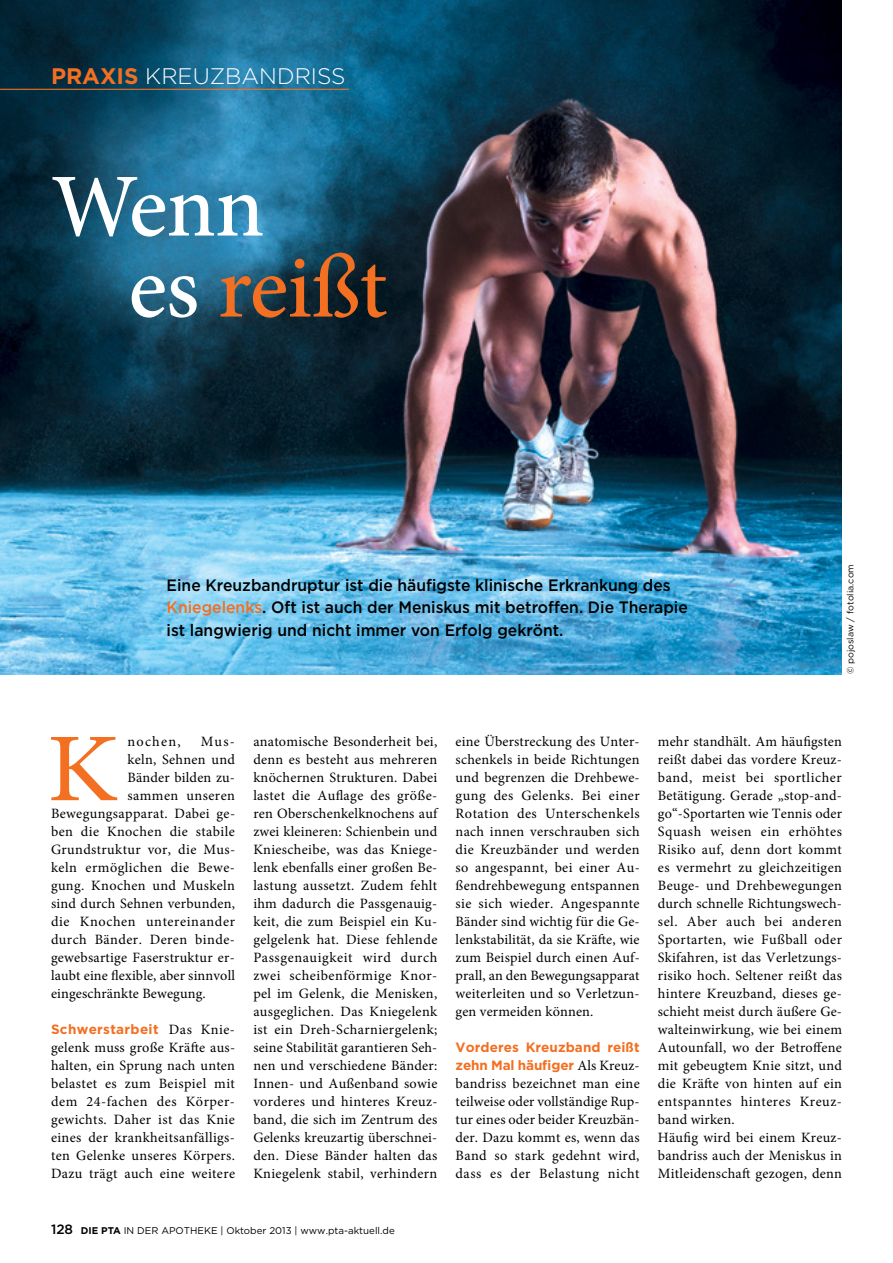
<style>
.page{position:relative;width:893px;height:1263px;background:#fff}
.page>*{position:absolute;margin:0;border:0;box-sizing:border-box;transform-origin:0 0}
.t1{font:97.2px "Minion Pro";color:#f36f21;scale:1.09 1}
.t2{font:500 90px/81px "Minion Pro";letter-spacing:-.01em;color:#fff}
.t3{font:300 22.5px "Gotham";color:#fff}
.t4{font:500 16.5px/22.5px "Gotham";color:#000;scale:.95 1}
.t5{font:14.25px/18px "Minion Pro";letter-spacing:.02em;color:#000;text-align:justify}
.t6{font:14.25px "Minion Pro";letter-spacing:.045em;color:#000}
.t7{font:700 13.5px/18px "Gotham";letter-spacing:.005em;color:#f36f21}
.t8{font:700 13.5px "Gotham";letter-spacing:.025em;color:#f36f21}
.t9{font:9.75px "Gotham";color:#000}
.t10{font:9px "Gotham";color:#000}
.s1{font-weight:700;color:#f36f21}
.s2{color:#f36f21}
.s3{font-family:"Minion Pro";font-weight:400;font-size:14.25px;color:#000}
.s4{font-weight:500;font-size:13.5px}
.s5{font-weight:700}
</style>
<div class="page">
<img style="left:0;top:0;width:842px;height:674px">
<hr style="left:0;top:89px;width:349px;height:1px;background:#f36f21">
<h3 class="t3" style="left:51px;top:62px;width:296px"><span class="s1">PRAXIS</span> KREUZBANDRISS</h3>
<h2 class="t2" style="left:128px;top:166px;width:261px;text-indent:-77px">Wenn<br>es <span class="s2">reißt</span></h2>
<p class="t4" style="left:167px;top:573px;width:550px">Eine Kreuzbandruptur ist die häufigste klinische Erkrankung des<br><span class="s2">Kniegelenks</span>. Oft ist auch der Meniskus mit betroffen. Die Therapie ist langwierig und nicht immer von Erfolg gekrönt.</p>
<p class="t10" style="left:844px;top:674px;width:112px;rotate:-90deg">© pojoslaw / fotolia.com</p>
<h1 class="t1" style="left:47px;top:704px;width:67px">K</h1>
<p class="t5" style="left:127px;top:733px;width:55px">nochen,</p>
<p class="t5" style="left:201px;top:733px;width:36px">Mus-</p>
<p class="t5" style="left:127px;top:751px;width:109px">keln, Sehnen und</p>
<p class="t5" style="left:127px;top:769px;width:109px">Bänder bilden zu-</p>
<p class="t5" style="left:127px;top:787px;width:109px">sammen unseren</p>
<p class="t5" style="left:51px;top:805px;width:186px">Bewegungsapparat. Dabei ge-</p>
<p class="t5" style="left:51px;top:823px;width:185px">ben die Knochen die stabile</p>
<p class="t5" style="left:51px;top:841px;width:186px">Grundstruktur vor, die Mus-</p>
<p class="t5" style="left:51px;top:859px;width:185px">keln ermöglichen die Bewe-</p>
<p class="t5" style="left:51px;top:877px;width:186px">gung. Knochen und Muskeln</p>
<p class="t5" style="left:51px;top:895px;width:185px">sind durch Sehnen verbunden,</p>
<p class="t6" style="left:51px;top:912px;width:186px">die Knochen untereinander</p>
<p class="t5" style="left:51px;top:931px;width:185px">durch Bänder. Deren binde-</p>
<p class="t5" style="left:51px;top:949px;width:185px">gewebsartige Faserstruktur er-</p>
<p class="t5" style="left:51px;top:967px;width:185px">laubt eine flexible, aber sinnvoll</p>
<p class="t5" style="left:51px;top:985px;width:156px">eingeschränkte Bewegung.</p>
<p class="t8" style="left:51px;top:1020px;width:186px">Schwerstarbeit <span class="s3">Das Knie-</span></p>
<p class="t5" style="left:51px;top:1039px;width:186px">gelenk muss große Kräfte aus&shy;halten, ein Sprung nach unten belastet es zum Beispiel mit dem 24-fachen des Körper&shy;gewichts. Daher ist das Knie eines der krankheitsanfälligs&shy;ten Gelenke unseres Körpers.<br>Dazu trägt auch eine weitere</p>
<p class="t5" style="left:253px;top:733px;width:186px">anatomische Besonderheit bei, denn es besteht aus mehreren knöchernen Strukturen. Dabei lastet die Auflage des größe&shy;ren Oberschenkelknochens auf zwei kleineren: Schienbein und Kniescheibe, was das Kniege&shy;lenk ebenfalls einer großen Be&shy;lastung aussetzt. Zudem fehlt ihm dadurch die Passgenauig&shy;keit, die zum Beispiel ein Ku&shy;gelgelenk hat. Diese fehlende Passgenauigkeit wird durch zwei scheibenförmige Knor&shy;pel im Gelenk, die Menisken, ausgeglichen. Das Kniegelenk ist ein Dreh-Scharniergelenk; seine Stabilität garantieren Seh&shy;nen und verschiedene Bänder:<br>Innen- und Außenband sowie vorderes und hinteres Kreuz&shy;band, die sich im Zentrum des Gelenks kreuzartig überschnei&shy;den. Diese Bänder halten das Kniegelenk stabil, verhindern</p>
<p class="t5" style="left:456px;top:733px;width:186px">eine Überstreckung des Unter&shy;schenkels in beide Richtungen und begrenzen die Drehbewe&shy;gung des Gelenks. Bei einer Rotation des Unterschenkels nach innen verschrauben sich die Kreuzbänder und werden so angespannt, bei einer Au&shy;ßendrehbewegung entspannen sie sich wieder. Angespannte Bänder sind wichtig für die Ge&shy;lenkstabilität, da sie Kräfte, wie zum Beispiel durch einen Auf&shy;prall, an den Bewegungsapparat weiterleiten und so Verletzun&shy;gen vermeiden können.</p>
<p class="t7" style="left:456px;top:1038px;width:186px">Vorderes Kreuzband reißt zehn Mal häufiger <span class="s3">Als Kreuz-</span></p>
<p class="t5" style="left:456px;top:1075px;width:186px">bandriss bezeichnet man eine teilweise oder vollständige Rup&shy;tur eines oder beider Kreuzbän&shy;der. Dazu kommt es, wenn das Band so stark gedehnt wird, dass es der Belastung nicht</p>
<p class="t9" style="left:51px;top:1224px;width:345px"><span class="s4">128</span> <span class="s5">DIE PTA</span> IN DER APOTHEKE | Oktober 2013 | www.pta-aktuell.de</p>
<p class="t5" style="left:658px;top:733px;width:186px;text-align:left">mehr standhält. Am häufigsten reißt dabei das vordere Kreuz&shy;band, meist bei sportlicher<br>Betätigung. Gerade „stop-and&shy;go“-Sportarten wie Tennis oder<br>Squash weisen ein erhöhtes<br>Risiko auf, denn dort kommt es vermehrt zu gleichzeitigen<br>Beuge- und Drehbewegungen durch schnelle Richtungswech&shy;sel. Aber auch bei anderen<br>Sportarten, wie Fußball oder<br>Skifahren, ist das Verletzungs&shy;risiko hoch. Seltener reißt das hintere Kreuzband, dieses ge&shy;schieht meist durch äußere Ge&shy;walteinwirkung, wie bei einem<br>Autounfall, wo der Betroffene mit gebeugtem Knie sitzt, und die Kräfte von hinten auf ein entspanntes hinteres Kreuz&shy;band wirken.<br>Häufig wird bei einem Kreuz&shy;bandriss auch der Meniskus in<br>Mitleidenschaft gezogen, denn</p>
</div>
